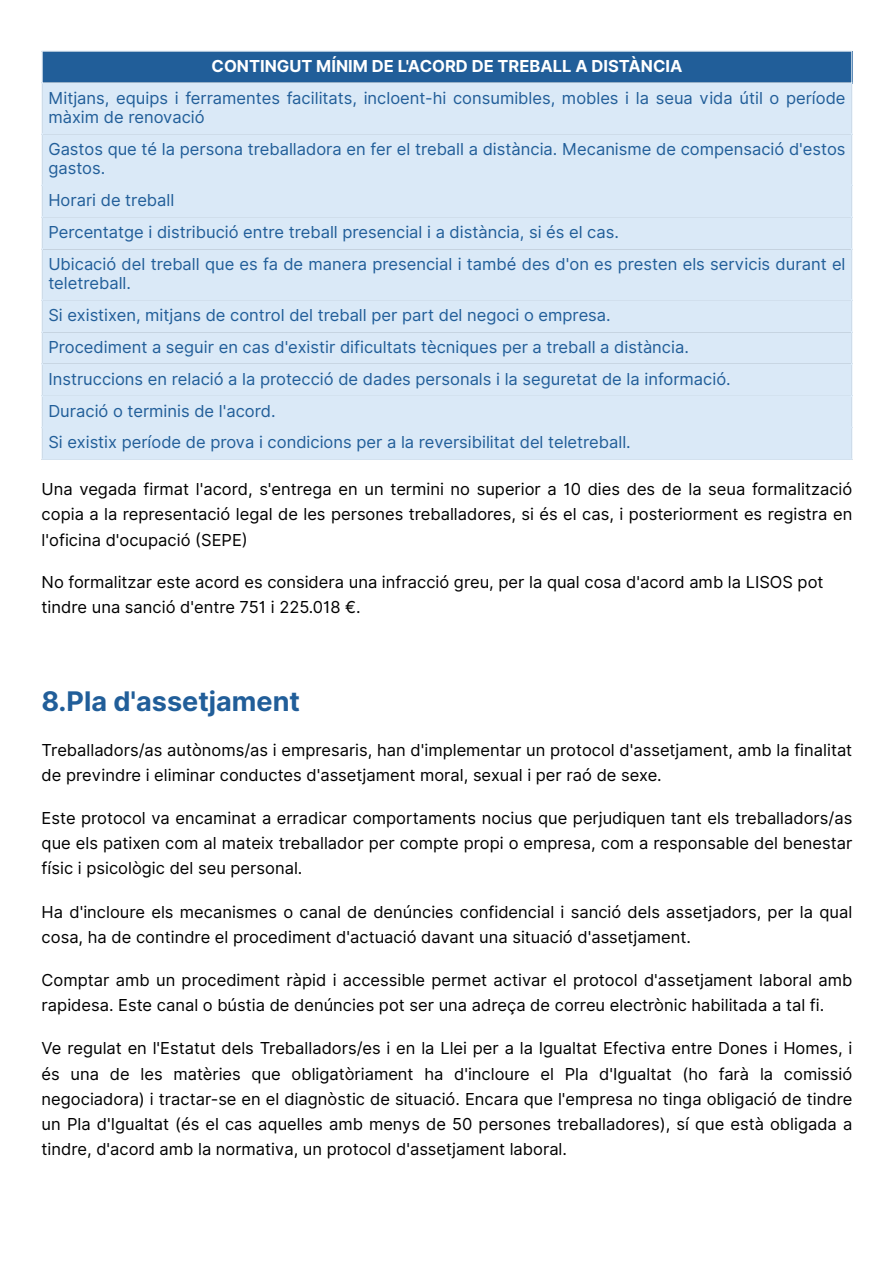
<style>
.page{position:relative;width:894px;height:1263px;background:#fff}
.page>*{position:absolute;margin:0;border:0;box-sizing:border-box;transform-origin:0 0}
.t1{font:700 27px "Inter";color:#215e99}
.t2{font:16.5px/25.3px "Inter";color:#000}
.t3{font:16.5px/19.2px "Inter";color:#215e99}
.t4{font:700 16.5px "Inter";color:#fff}
</style>
<div class="page">
<div style="left:42px;top:51px;width:809px;height:32px;background:#215e99"></div>
<div style="left:43px;top:84px;width:807px;height:375px;background:#dae9f7"></div>
<hr style="left:42px;top:52px;width:1px;height:407px;background:#dae9f7">
<hr style="left:850px;top:52px;width:2px;height:407px;background:#dae9f7">
<hr style="left:42px;top:51px;width:810px;height:1px;background:#dae9f7">
<hr style="left:42px;top:82px;width:810px;height:2px;background:#dae9f7">
<hr style="left:42px;top:134px;width:810px;height:1px;background:#dae9f7">
<hr style="left:42px;top:185px;width:810px;height:1px;background:#dae9f7">
<hr style="left:42px;top:217px;width:810px;height:1px;background:#dae9f7">
<hr style="left:42px;top:248px;width:810px;height:2px;background:#dae9f7">
<hr style="left:42px;top:300px;width:810px;height:1px;background:#dae9f7">
<hr style="left:42px;top:331px;width:810px;height:2px;background:#dae9f7">
<hr style="left:42px;top:363px;width:810px;height:1px;background:#dae9f7">
<hr style="left:42px;top:395px;width:810px;height:1px;background:#dae9f7">
<hr style="left:42px;top:427px;width:810px;height:1px;background:#dae9f7">
<hr style="left:42px;top:459px;width:810px;height:1px;background:#dae9f7">
<p class="t4" style="left:211px;top:56px;width:472px">CONTINGUT MÍNIM DE L'ACORD DE TREBALL A DISTÀNCIA</p>
<p class="t3" style="left:48px;top:88px;width:798px">Mitjans, equips i ferramentes facilitats, incloent-hi consumibles, mobles i la seua vida útil o període màxim de renovació</p>
<p class="t3" style="left:48px;top:139px;width:798px">Gastos que té la persona treballadora en fer el treball a distància. Mecanisme de compensació d'estos gastos.</p>
<p class="t3" style="left:48px;top:191px;width:127px">Horari de treball</p>
<p class="t3" style="left:48px;top:222px;width:572px">Percentatge i distribució entre treball presencial i a distància, si és el cas.</p>
<p class="t3" style="left:48px;top:254px;width:798px">Ubicació del treball que es fa de manera presencial i també des d'on es presten els servicis durant el teletreball.</p>
<p class="t3" style="left:48px;top:305px;width:563px">Si existixen, mitjans de control del treball per part del negoci o empresa.</p>
<p class="t3" style="left:48px;top:337px;width:641px">Procediment a seguir en cas d'existir dificultats tècniques per a treball a distància.</p>
<p class="t3" style="left:48px;top:369px;width:683px">Instruccions en relació a la protecció de dades personals i la seguretat de la informació.</p>
<p class="t3" style="left:48px;top:401px;width:229px">Duració o terminis de l'acord.</p>
<p class="t3" style="left:48px;top:433px;width:583px">Si existix període de prova i condicions per a la reversibilitat del teletreball.</p>
<p class="t2" style="left:42px;top:476px;width:811px;text-align:justify">Una vegada firmat l'acord, s'entrega en un termini no superior a 10 dies des de la seua formalització copia a la representació legal de les persones treballadores, si és el cas, i posteriorment es registra en l'oficina d'ocupació (SEPE)</p>
<p class="t2" style="left:42px;top:570px;width:783px;line-height:24.8px">No formalitzar este acord es considera una infracció greu, per la qual cosa d'acord amb la LISOS pot tindre una sanció d'entre 751 i 225.018 €.</p>
<h1 class="t1" style="left:42px;top:685px;width:260px">8.Pla d'assetjament</h1>
<p class="t2" style="left:42px;top:738px;width:811px;line-height:24.8px">Treballadors/as autònoms/as i empresaris, han d'implementar un protocol d'assetjament, amb la finalitat de previndre i eliminar conductes d'assetjament moral, sexual i per raó de sexe.</p>
<p class="t2" style="left:42px;top:805px;width:811px;text-align:justify">Este protocol va encaminat a erradicar comportaments nocius que perjudiquen tant els treballadors/as que els patixen com al mateix treballador per compte propi o empresa, com a responsable del benestar físic i psicològic del seu personal.</p>
<p class="t2" style="left:42px;top:900px;width:811px;line-height:24.8px">Ha d'incloure els mecanismes o canal de denúncies confidencial i sanció dels assetjadors, per la qual cosa, ha de contindre el procediment d'actuació davant una situació d'assetjament.</p>
<p class="t2" style="left:42px;top:967px;width:811px;line-height:25.8px">Comptar amb un procediment ràpid i accessible permet activar el protocol d'assetjament laboral amb rapidesa. Este canal o bústia de denúncies pot ser una adreça de correu electrònic habilitada a tal fi.</p>
<p class="t2" style="left:42px;top:1035px;width:811px;text-align:justify">Ve regulat en l'Estatut dels Treballadors/es i en la Llei per a la Igualtat Efectiva entre Dones i Homes, i és una de les matèries que obligatòriament ha d'incloure el Pla d'Igualtat (ho farà la comissió negociadora) i tractar-se en el diagnòstic de situació. Encara que l'empresa no tinga obligació de tindre un Pla d'Igualtat (és el cas aquelles amb menys de 50 persones treballadores), sí que està obligada a tindre, d'acord amb la normativa, un protocol d'assetjament laboral.</p>
</div>
